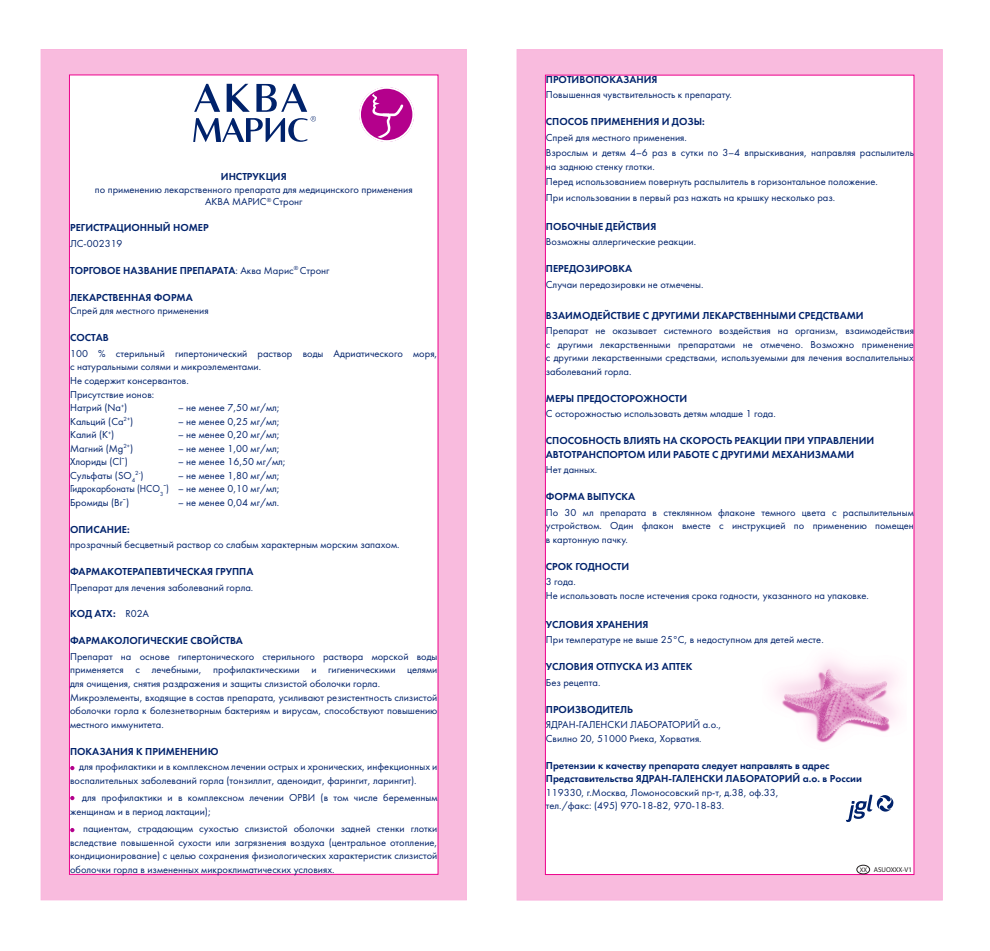
<style>
.page{position:relative;width:990px;height:951px;background:#fff}
.page>*{position:absolute;margin:0;border:0;box-sizing:border-box;transform-origin:0 0}
.t1{font:10.5px/13.5px "Futura Book C";color:#00226b}
.t2{font:10.5px/13.5px "Futura Demi C";color:#00226b}
.t3{font:7px "Myriad Pro";color:#231f20}
.t4{font:6.1px "Futura Book C";color:#00226b}
.s1{font-family:"Futura Book C"}
.s2{font-family:"Myriad Pro"}
.s3{font-size:10.5px}
.s4{font-size:6.6px}
</style>
<div class="page">
<div style="left:41px;top:49px;width:425px;height:851px;background:#f9bbde"></div>
<div style="left:517px;top:49px;width:425px;height:851px;background:#f9bbde"></div>
<div style="left:545px;top:75px;width:369px;height:800px;background:#fff;border:1px solid #ed028c"></div>
<div style="left:69px;top:75px;width:369px;height:799px;background:#fff;border:1px solid #ed028c"></div>
<div style="left:857px;top:865px;width:13px;height:9px;border:1px solid #231f20;border-radius:50%"></div>
<img style="left:774px;top:658px;width:126px;height:85px">
<svg style="left:193px;top:84px;width:123px;height:58px"></svg>
<svg style="left:846px;top:795px;width:47px;height:27px"></svg>
<svg style="left:70px;top:828px;width:4px;height:4px"></svg>
<svg style="left:70px;top:796px;width:4px;height:4px"></svg>
<svg style="left:70px;top:766px;width:4px;height:4px"></svg>
<svg style="left:359px;top:87px;width:55px;height:55px"></svg>
<p class="t2" style="left:221px;top:170px;width:67px">ИНСТРУКЦИЯ</p>
<p class="t1" style="left:95px;top:183px;width:319px;line-height:12.5px;text-align:center">по применению лекарственного препарата для медицинского применения<br>АКВА МАРИС<sup>®</sup> Стронг</p>
<p class="t2" style="left:70px;top:221px;width:140px">РЕГИСТРАЦИОННЫЙ НОМЕР</p>
<p class="t1" style="left:70px;top:237px;width:54px">ЛС-002319</p>
<p class="t2" style="left:70px;top:264px;width:261px">ТОРГОВОЕ НАЗВАНИЕ ПРЕПАРАТА<span class="s1">: Аква Марис</span><sup>®</sup> <span class="s1">Стронг</span></p>
<p class="t2" style="left:70px;top:291px;width:124px">ЛЕКАРСТВЕННАЯ ФОРМА</p>
<p class="t1" style="left:70px;top:304px;width:140px">Cпрей для местного применения</p>
<p class="t2" style="left:70px;top:331px;width:40px">СОСТАВ</p>
<p class="t1" style="left:70px;top:347px;width:369px">100 % стерильный гипертонический раствор воды Адриатического моря, с натуральными солями и микроэлементами.<br>Не содержит консервантов.<br>Присутствие ионов:<br>Натрий (Na<sup>+</sup>)</p>
<p class="t1" style="left:178px;top:401px;width:103px">– не менее 7,50 мг/мл;</p>
<p class="t1" style="left:70px;top:414px;width:65px">Кальций (Ca<sup>2+</sup>)</p>
<p class="t1" style="left:178px;top:414px;width:103px">– не менее 0,25 мг/мл;</p>
<p class="t1" style="left:70px;top:428px;width:46px">Калий (K<sup>+</sup>)</p>
<p class="t1" style="left:178px;top:428px;width:103px">– не менее 0,20 мг/мл;</p>
<p class="t1" style="left:70px;top:441px;width:64px">Магний (Mg<sup>2+</sup>)</p>
<p class="t1" style="left:178px;top:441px;width:103px">– не менее 1,00 мг/мл;</p>
<p class="t1" style="left:70px;top:455px;width:59px">Хлориды (Cl<span class="s2">¯</span>)</p>
<p class="t1" style="left:178px;top:455px;width:109px">– не менее 16,50 мг/мл;</p>
<p class="t1" style="left:70px;top:468px;width:67px">Сульфаты (SO<sub>4</sub></p>
<p class="t4" style="left:135px;top:470px;width:10px">2-<span class="s3">)</span></p>
<p class="t1" style="left:70px;top:468px;width:211px;text-align:justify;text-indent:108px">– не менее 1,80 мг/мл; Гидрокарбонаты (HCO<sub>3</sub><span class="s2">¯</span>) – не менее 0,10 мг/мл; Бромиды (Br<span class="s2">¯</span>)</p>
<p class="t1" style="left:178px;top:495px;width:103px">– не менее 0,04 мг/мл.</p>
<p class="t2" style="left:70px;top:522px;width:61px">ОПИСАНИЕ:</p>
<p class="t1" style="left:70px;top:538px;width:331px">прозрачный бесцветный раствор со слабым характерным морским запахом.</p>
<p class="t2" style="left:70px;top:565px;width:185px">ФАРМАКОТЕРАПЕВТИЧЕСКАЯ ГРУППА</p>
<p class="t1" style="left:70px;top:580px;width:185px">Препарат для лечения заболеваний горла.</p>
<p class="t2" style="left:70px;top:607px;width:81px">КОД АТХ: <span class="s1">R02А</span></p>
<p class="t2" style="left:70px;top:634px;width:174px">ФАРМАКОЛОГИЧЕСКИЕ СВОЙСТВА</p>
<p class="t1" style="left:70px;top:650px;width:369px">Препарат на основе гипертонического стерильного раствора морской воды применяется с лечебными, профилактическими и гигиеническими целями для очищения, снятия раздражения и защиты слизистой оболочки горла.<br>Микроэлементы, входящие в состав препарата, усиливают резистентность слизистой оболочки горла к болезнетворным бактериям и вирусам, способствуют повышению местного иммунитета.</p>
<p class="t2" style="left:70px;top:744px;width:150px">ПОКАЗАНИЯ К ПРИМЕНЕНИЮ</p>
<p class="t1" style="left:70px;top:760px;width:369px;text-indent:9px">для профилактики и в комплексном лечении острых и хронических, инфекционных и воспалительных заболеваний горла (тонзиллит, аденоидит, фарингит, ларингит).</p>
<p class="t1" style="left:70px;top:791px;width:369px;text-indent:12px">для профилактики и в комплексном лечении ОРВИ (в том числе беременным женщинам и в период лактации);</p>
<p class="t1" style="left:70px;top:822px;width:369px;text-align:justify;text-indent:13px">пациентам, страдающим сухостью слизистой оболочки задней стенки глотки вследствие повышенной сухости или загрязнения воздуха (центральное отопление, кондиционирование) с целью сохранения физиологических характеристик слизистой оболочки горла в измененных микроклиматических условиях.</p>
<p class="t2" style="left:546px;top:72px;width:113px">ПРОТИВОПОКАЗАНИЯ</p>
<p class="t1" style="left:546px;top:88px;width:188px">Повышенная чувствительность к препарату.</p>
<p class="t2" style="left:546px;top:115px;width:160px">СПОСОБ ПРИМЕНЕНИЯ И ДОЗЫ:</p>
<p class="t1" style="left:546px;top:130px;width:370px;line-height:15.5px">Спрей для местного применения.<br>Взрослым и детям 4–6 раз в сутки по 3–4 впрыскивания, направляя распылитель</p>
<p class="t1" style="left:546px;top:159px;width:333px;line-height:15.5px">на заднюю стенку глотки.<br>Перед использованием повернуть распылитель в горизонтальное положение.<br>При использовании в первый раз нажать на крышку несколько раз.</p>
<p class="t2" style="left:546px;top:219px;width:112px">ПОБОЧНЫЕ ДЕЙСТВИЯ</p>
<p class="t1" style="left:546px;top:235px;width:152px">Возможны аллергические реакции.</p>
<p class="t2" style="left:546px;top:262px;width:88px">ПЕРЕДОЗИРОВКА</p>
<p class="t1" style="left:546px;top:278px;width:159px">Случаи передозировки не отмечены.</p>
<p class="t2" style="left:546px;top:308px;width:319px">ВЗАИМОДЕЙСТВИЕ С ДРУГИМИ ЛЕКАРСТВЕННЫМИ СРЕДСТВАМИ</p>
<p class="t1" style="left:546px;top:324px;width:370px;text-align:justify">Препарат не оказывает системного воздействия на организм, взаимодействия с другими лекарственными препаратами не отмечено. Возможно применение с другими лекарственными средствами, используемыми для лечения воспалительных заболеваний горла.</p>
<p class="t2" style="left:546px;top:391px;width:143px">МЕРЫ ПРЕДОСТОРОЖНОСТИ</p>
<p class="t1" style="left:546px;top:407px;width:231px">С осторожностью использовать детям младше 1 года.</p>
<p class="t2" style="left:546px;top:434px;width:330px">СПОСОБНОСТЬ ВЛИЯТЬ НА СКОРОСТЬ РЕАКЦИИ ПРИ УПРАВЛЕНИИ<br>АВТОТРАНСПОРТОМ ИЛИ РАБОТЕ С ДРУГИМИ МЕХАНИЗМАМИ</p>
<p class="t1" style="left:546px;top:463px;width:53px">Нет данных.</p>
<p class="t2" style="left:546px;top:490px;width:91px">ФОРМА ВЫПУСКА</p>
<p class="t1" style="left:546px;top:506px;width:370px;text-align:justify">По 30 мл препарата в стеклянном флаконе темного цвета с распылительным устройством. Один флакон вместе с инструкцией по применению помещен в картонную пачку.</p>
<p class="t2" style="left:546px;top:559px;width:85px">СРОК ГОДНОСТИ</p>
<p class="t1" style="left:546px;top:575px;width:325px">3 года.<br>Не использовать после истечения срока годности, указанного на упаковке.</p>
<p class="t2" style="left:546px;top:617px;width:104px">УСЛОВИЯ ХРАНЕНИЯ</p>
<p class="t1" style="left:546px;top:633px;width:279px">При температуре не выше 25°С, в недоступном для детей месте.</p>
<p class="t2" style="left:546px;top:660px;width:148px">УСЛОВИЯ ОТПУСКА ИЗ АПТЕК</p>
<p class="t1" style="left:546px;top:676px;width:56px">Без рецепта.</p>
<p class="t2" style="left:546px;top:702px;width:89px">ПРОИЗВОДИТЕЛЬ</p>
<p class="t1" style="left:546px;top:718px;width:177px">ЯДРАН-ГАЛЕНСКИ ЛАБОРАТОРИЙ а.о.,<br>Свилно 20, 51000 Риека, Хорватия.</p>
<p class="t2" style="left:546px;top:758px;width:317px">Претензии к качеству препарата следует направлять в адрес<br>Представительства ЯДРАН-ГАЛЕНСКИ ЛАБОРАТОРИЙ а.о. в России</p>
<p class="t1" style="left:546px;top:786px;width:234px">119330, г.Москва, Ломоносовский пр-т, д.38, оф.33, тел./факс: (495) 970-18-82, 970-18-83.</p>
<p class="t3" style="left:860px;top:865px;width:54px"><span class="s4">XX</span> ASUOXXX-V1</p>
</div>
